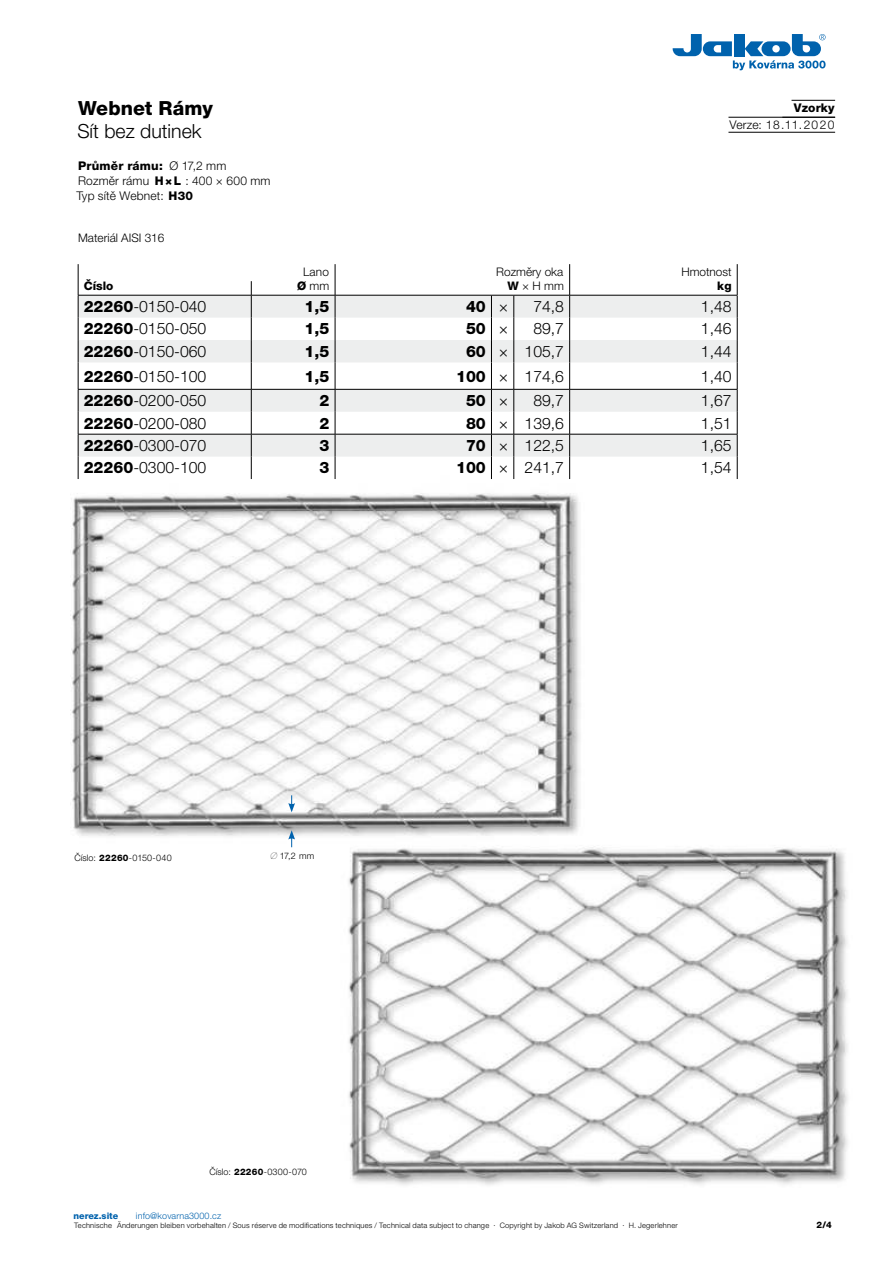
<style>
.page{position:relative;width:893px;height:1263px;background:#fff}
.page>*{position:absolute;margin:0;border:0;box-sizing:border-box;transform-origin:0 0}
.t1{font:300 19.5px "Helvetica Neue LT Pro";color:#000}
.t2{font:800 19.5px "Helvetica Neue LT Pro";letter-spacing:.005em;color:#000}
.t3{font:300 15.75px "Helvetica Neue LT Pro";color:#000}
.t4{font:800 15.75px "Helvetica Neue LT Pro";color:#000}
.t5{font:300 12px/15px "Helvetica Neue LT Pro";letter-spacing:.015em;color:#000}
.t6{font:800 12px "Helvetica Neue LT Pro";letter-spacing:.01em;color:#000}
.t7{font:300 11.85px "Helvetica Neue LT Pro";color:#000}
.t8{font:800 11.85px "Helvetica Neue LT Pro";color:#000}
.t9{font:300 9px "Helvetica Neue LT Pro";color:#000}
.t10{font:300 9px "Helvetica Neue LT Pro";letter-spacing:.01em;color:#0062ad}
.t11{font:800 9px "Helvetica Neue LT Pro";color:#0062ad}
.t12{font:800 9px "Helvetica Neue LT Pro";color:#000}
.t13{font:300 7.5px "Helvetica Neue LT Pro";letter-spacing:.02em;color:#000}
.s1{font-weight:800}
.s2{font-weight:300}
.s3{font-family:"Bitter";font-weight:100;font-style:italic}
</style>
<div class="page">
<img style="left:70px;top:475px;width:778px;height:710px">
<svg style="left:79px;top:296px;width:658px;height:161px;fill:#edeeee"></svg>
<hr style="left:78px;top:264px;width:1px;height:31px;background:#000">
<hr style="left:737px;top:264px;width:1px;height:31px;background:#000">
<hr style="left:569px;top:264px;width:1px;height:31px;background:#000">
<svg style="left:78px;top:296px;width:1px;height:183px"></svg>
<svg style="left:335px;top:296px;width:1px;height:183px"></svg>
<svg style="left:569px;top:296px;width:1px;height:183px"></svg>
<svg style="left:737px;top:295px;width:1px;height:184px"></svg>
<hr style="left:78px;top:295px;width:173px;height:1px;background:#000">
<hr style="left:251px;top:295px;width:84px;height:1px;background:#000">
<hr style="left:335px;top:295px;width:156px;height:1px;background:#000">
<hr style="left:514px;top:295px;width:56px;height:1px;background:#000">
<hr style="left:570px;top:295px;width:167px;height:1px;background:#000">
<hr style="left:78px;top:389px;width:173px;height:1px;background:#000">
<hr style="left:251px;top:389px;width:84px;height:1px;background:#000">
<hr style="left:335px;top:389px;width:156px;height:1px;background:#000">
<hr style="left:514px;top:389px;width:56px;height:1px;background:#000">
<hr style="left:570px;top:389px;width:167px;height:1px;background:#000">
<hr style="left:335px;top:264px;width:1px;height:31px;background:#000">
<hr style="left:78px;top:434px;width:173px;height:1px;background:#000">
<hr style="left:251px;top:434px;width:84px;height:1px;background:#000">
<hr style="left:335px;top:434px;width:156px;height:1px;background:#000">
<svg style="left:491px;top:295px;width:24px;height:184px"></svg>
<hr style="left:514px;top:434px;width:56px;height:1px;background:#000">
<hr style="left:570px;top:434px;width:167px;height:1px;background:#000">
<svg style="left:251px;top:281px;width:1px;height:198px"></svg>
<hr style="left:791px;top:100px;width:44px;height:1px;background:#000">
<hr style="left:728px;top:117px;width:107px;height:1px;background:#000">
<hr style="left:728px;top:132px;width:107px;height:1px;background:#000">
<svg style="left:673px;top:34px;width:152px;height:36px"></svg>
<svg style="left:288px;top:830px;width:7px;height:17px"></svg>
<svg style="left:288px;top:795px;width:7px;height:17px"></svg>
<p class="t2" style="left:78px;top:101px;width:136px">Webnet Rámy</p>
<p class="t1" style="left:77px;top:124px;width:126px">Sít bez dutinek</p>
<p class="t5" style="left:76px;top:160px;width:196px"><span class="s1">Průměr rámu:</span> Ø 17,2 mm<br>Rozměr rámu <span class="s1">H × L</span> : 400 × 600 mm<br>Typ sítě Webnet: <span class="s1">H30</span></p>
<p class="t7" style="left:78px;top:233px;width:88px">Materiál AISI 316</p>
<p class="t6" style="left:794px;top:103px;width:42px">Vzorky</p>
<p class="t5" style="left:730px;top:119px;width:106px">Verze: 18.11.2020</p>
<p class="t7" style="left:303px;top:267px;width:28px">Lano</p>
<p class="t7" style="left:496px;top:267px;width:69px">Rozměry oka</p>
<p class="t7" style="left:681px;top:267px;width:52px">Hmotnost</p>
<p class="t8" style="left:84px;top:281px;width:31px">Číslo</p>
<p class="t7" style="left:297px;top:281px;width:34px"><span class="s1">Ø</span> mm</p>
<p class="t7" style="left:507px;top:281px;width:58px"><span class="s1">W</span> × H mm</p>
<p class="t8" style="left:717px;top:281px;width:16px">kg</p>
<p class="t3" style="left:84px;top:301px;width:124px"><span class="s1">22260</span>-0150-040</p>
<p class="t4" style="left:305px;top:301px;width:26px">1,5</p>
<p class="t4" style="left:466px;top:301px;width:44px">40 <span class="s2">×</span></p>
<p class="t3" style="left:533px;top:301px;width:32px">74,8</p>
<p class="t3" style="left:701px;top:301px;width:32px">1,48</p>
<p class="t3" style="left:84px;top:323px;width:124px"><span class="s1">22260</span>-0150-050</p>
<p class="t4" style="left:305px;top:323px;width:26px">1,5</p>
<p class="t4" style="left:466px;top:323px;width:44px">50 <span class="s2">×</span></p>
<p class="t3" style="left:533px;top:323px;width:32px">89,7</p>
<p class="t3" style="left:701px;top:323px;width:32px">1,46</p>
<p class="t3" style="left:84px;top:346px;width:124px"><span class="s1">22260</span>-0150-060</p>
<p class="t4" style="left:305px;top:346px;width:26px">1,5</p>
<p class="t3" style="left:466px;top:346px;width:100px"><span class="s1">60</span> × 105,7</p>
<p class="t3" style="left:701px;top:346px;width:32px">1,44</p>
<p class="t3" style="left:84px;top:370px;width:124px"><span class="s1">22260</span>-0150-100</p>
<p class="t4" style="left:305px;top:370px;width:26px">1,5</p>
<p class="t3" style="left:456px;top:370px;width:109px"><span class="s1">100</span> × 174,6</p>
<p class="t3" style="left:701px;top:370px;width:32px">1,40</p>
<p class="t3" style="left:84px;top:395px;width:124px"><span class="s1">22260</span>-0200-050</p>
<p class="t4" style="left:320px;top:395px;width:11px">2</p>
<p class="t4" style="left:466px;top:395px;width:44px">50 <span class="s2">×</span></p>
<p class="t3" style="left:533px;top:395px;width:32px">89,7</p>
<p class="t3" style="left:701px;top:395px;width:32px">1,67</p>
<p class="t3" style="left:84px;top:417px;width:124px"><span class="s1">22260</span>-0200-080</p>
<p class="t4" style="left:320px;top:417px;width:11px">2</p>
<p class="t3" style="left:466px;top:417px;width:100px"><span class="s1">80</span> × 139,6</p>
<p class="t3" style="left:701px;top:417px;width:32px">1,51</p>
<p class="t3" style="left:84px;top:440px;width:124px"><span class="s1">22260</span>-0300-070</p>
<p class="t4" style="left:320px;top:440px;width:11px">3</p>
<p class="t3" style="left:466px;top:440px;width:100px"><span class="s1">70</span> × 122,5</p>
<p class="t3" style="left:701px;top:440px;width:32px">1,65</p>
<p class="t3" style="left:84px;top:462px;width:124px"><span class="s1">22260</span>-0300-100</p>
<p class="t4" style="left:320px;top:462px;width:11px">3</p>
<p class="t3" style="left:456px;top:462px;width:109px"><span class="s1">100</span> × 241,7</p>
<p class="t3" style="left:701px;top:462px;width:32px">1,54</p>
<p class="t9" style="left:74px;top:854px;width:99px">Číslo: <span class="s1">22260</span>-0150-040</p>
<p class="t9" style="left:270px;top:853px;width:46px"><span class="s3">∅</span> 17,2 mm</p>
<p class="t9" style="left:210px;top:1168px;width:99px">Číslo: <span class="s1">22260</span>-0300-070</p>
<p class="t11" style="left:74px;top:1212px;width:46px">nerez.site</p>
<p class="t10" style="left:136px;top:1212px;width:87px">info@kovarna3000.cz</p>
<p class="t13" style="left:74px;top:1223px;width:605px">Technische Änderungen bleiben vorbehalten / Sous réserve de modifications techniques / Technical data subject to change ∙ Copyright by Jakob AG Switzerland ∙ H. Jegerlehner</p>
<p class="t12" style="left:816px;top:1222px;width:17px">2/4</p>
</div>
